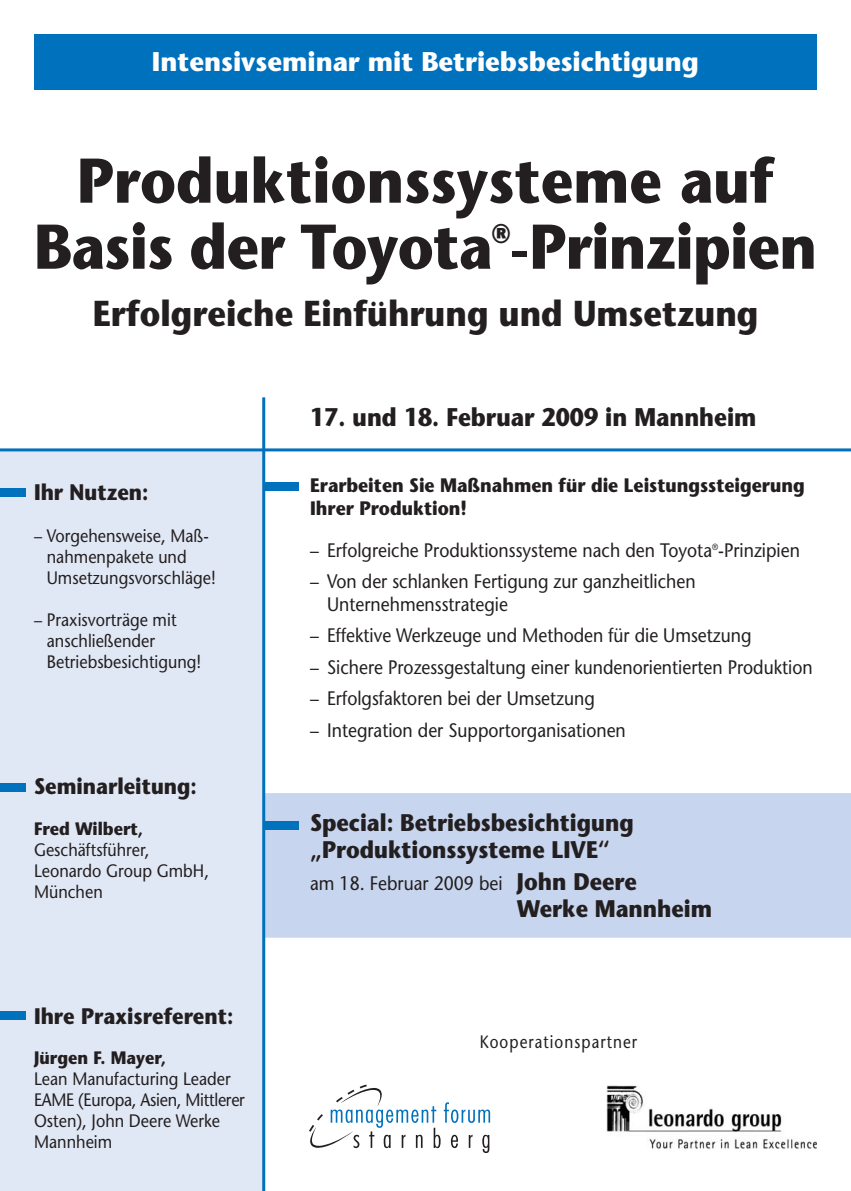
<style>
.page{position:relative;width:851px;height:1191px;background:#fff}
.page>*{position:absolute;margin:0;border:0;box-sizing:border-box;transform-origin:0 0}
.t1{font:700 63px/66px "Stone Sans";letter-spacing:-.01em;color:#231f20;text-align:center;scale:.9 1}
.t2{font:700 36px "Stone Sans";color:#231f20;scale:.9 1}
.t3{font:700 27px "Stone Sans";color:#fff;scale:.95 1}
.t4{font:700 27px "Stone Sans";color:#231f20;scale:.9 1}
.t5{font:700 25.5px "Stone Sans";color:#231f20;scale:.88 1}
.t6{font:700 24px/27px "Stone Sans";color:#231f20;scale:.9 1}
.t7{font:700 22.5px "Stone Sans";color:#231f20;scale:.89 1}
.t8{font:19.5px/22.5px "Stone Sans";color:#231f20;scale:.9 1}
.t9{font:700 19.5px/22.5px "Stone Sans";color:#231f20;scale:.9 1}
.t10{font:18px/21px "Stone Sans";color:#231f20;scale:.9 1}
.t11{font:700 18px "Stone Sans";color:#231f20;scale:.9 1}
.t12{font:18px "Stone Sans";letter-spacing:.07em;color:#231f20;scale:.85 1}
</style>
<div class="page">
<div style="left:265px;top:793px;width:585px;height:144px;background:#c7d5ee"></div>
<div style="left:0;top:450px;width:263px;height:741px;background:#e1e8f5"></div>
<hr style="left:0;top:448px;width:850px;height:3px;background:#0071bc">
<div style="left:34px;top:35px;width:782px;height:55px;background:#0071bc"></div>
<hr style="left:262px;top:397px;width:3px;height:794px;background:#0071bc">
<div style="left:0;top:488px;width:26px;height:9px;background:#0071bc"></div>
<div style="left:264px;top:821px;width:34px;height:9px;background:#0071bc"></div>
<div style="left:264px;top:482px;width:34px;height:8px;background:#0071bc"></div>
<div style="left:0;top:783px;width:26px;height:8px;background:#0071bc"></div>
<div style="left:0;top:1011px;width:26px;height:8px;background:#0071bc"></div>
<svg style="left:309px;top:1084px;width:181px;height:69px"></svg>
<img style="left:606px;top:1085px;width:210px;height:64px">
<h3 class="t3" style="left:152px;top:51px;width:577px">Intensivseminar mit Betriebsbesichtigung</h3>
<h1 class="t1" style="left:34px;top:154px;width:871px">Produktionssysteme auf<br>Basis der Toyota -Prinzipien</h1>
<h3 class="t4" style="left:491px;top:223px;width:23px">®</h3>
<h2 class="t2" style="left:93px;top:299px;width:741px">Erfolgreiche Einführung und Umsetzung</h2>
<p class="t7" style="left:34px;top:483px;width:130px">Ihr Nutzen:</p>
<p class="t10" style="left:47px;top:527px;width:189px;text-indent:-13px">– Vorgehensweise, Maß&shy;nahmenpakete und<br>Umsetzungsvorschläge!</p>
<p class="t10" style="left:47px;top:611px;width:173px;text-indent:-13px">– Praxisvorträge mit anschließender<br>Betriebsbesichtigung!</p>
<p class="t7" style="left:34px;top:777px;width:184px">Seminarleitung:</p>
<p class="t11" style="left:34px;top:821px;width:123px">Fred Wilbert,</p>
<p class="t10" style="left:34px;top:840px;width:196px">Geschäftsführer,<br>Leonardo Group GmbH,<br>München</p>
<p class="t7" style="left:34px;top:1007px;width:225px">Ihre Praxisreferent:</p>
<p class="t11" style="left:34px;top:1051px;width:148px">Jürgen F. Mayer,</p>
<p class="t10" style="left:34px;top:1070px;width:236px">Lean Manufacturing Leader<br>EAME (Europa, Asien, Mittlerer<br>Osten), John Deere Werke<br>Mannheim</p>
<h3 class="t5" style="left:310px;top:407px;width:508px">17. und 18. Februar 2009 in Mannheim</h3>
<p class="t9" style="left:310px;top:476px;width:551px">Erarbeiten Sie Maßnahmen für die Leistungssteigerung<br>Ihrer Produktion!</p>
<p class="t8" style="left:310px;top:540px;width:545px">– Erfolgreiche Produktionssysteme nach den Toyota<sup>®</sup>-Prinzipien</p>
<p class="t8" style="left:327px;top:572px;width:411px;text-indent:-17px">– Von der schlanken Fertigung zur ganzheitlichen<br>Unternehmensstrategie</p>
<p class="t8" style="left:310px;top:626px;width:492px">– Effektive Werkzeuge und Methoden für die Umsetzung</p>
<p class="t8" style="left:310px;top:657px;width:559px">– Sichere Prozessgestaltung einer kundenorientierten Produktion</p>
<p class="t8" style="left:310px;top:689px;width:318px">– Erfolgsfaktoren bei der Umsetzung</p>
<p class="t8" style="left:310px;top:720px;width:352px">– Integration der Supportorganisationen</p>
<p class="t6" style="left:310px;top:812px;width:361px">Special: Betriebsbesichtigung „Produktionssysteme LIVE“</p>
<p class="t8" style="left:310px;top:873px;width:215px">am 18. Februar 2009 bei</p>
<p class="t6" style="left:517px;top:870px;width:218px">John Deere<br>Werke Mannheim</p>
<p class="t12" style="left:479px;top:1035px;width:187px">Kooperationspartner</p>
</div>
